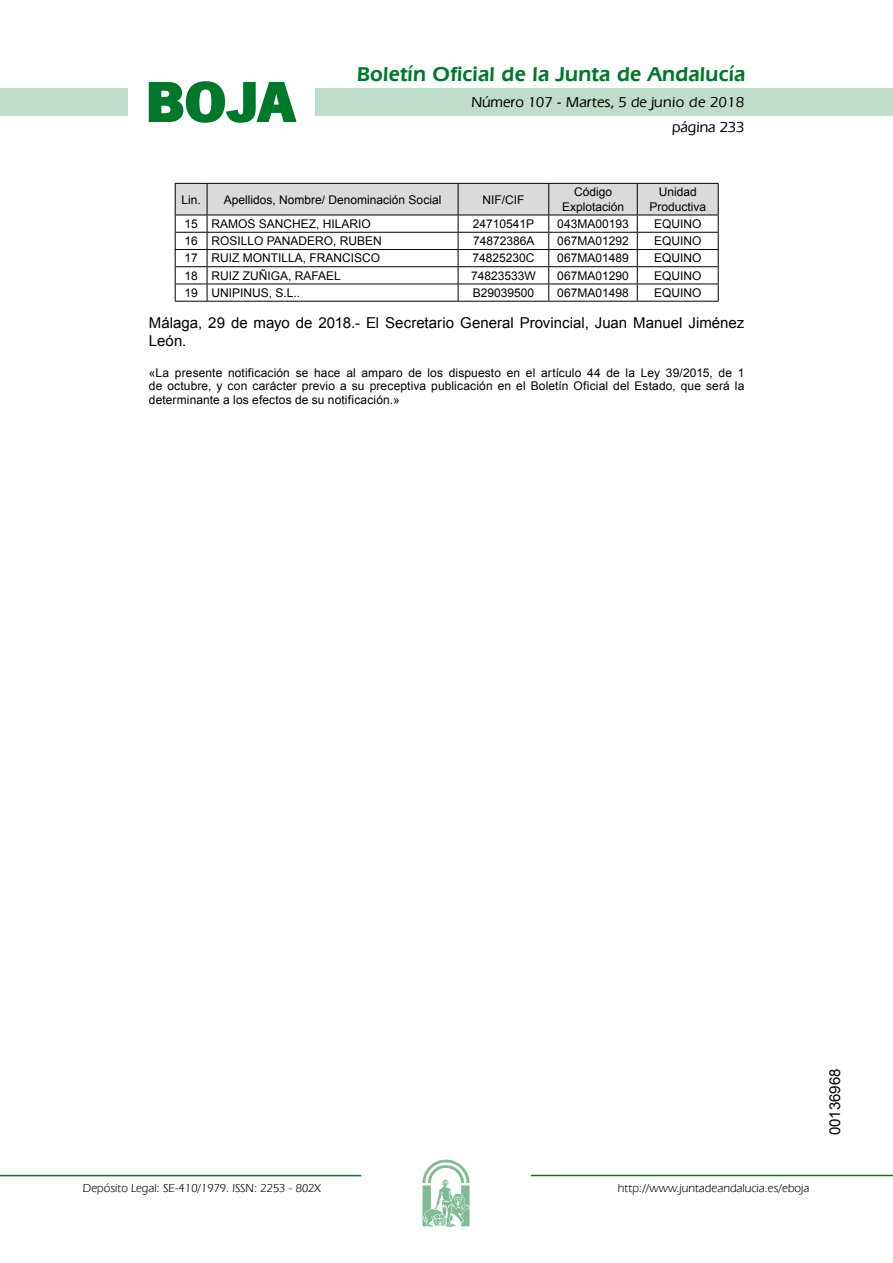
<style>
.page{position:relative;width:893px;height:1263px;background:#fff}
.page>*{position:absolute;margin:0;border:0;box-sizing:border-box;transform-origin:0 0}
.t1{font:700 57.75px "News Got T";color:#00782c;scale:1.14 1}
.t2{font:600 21px "Eras IT Cby BT";letter-spacing:.01em;color:#00782c}
.t3{font:15px/18px "Arial";color:#000}
.t4{font:500 15px/24.5px "Eras IT Cby BT";color:#000;text-align:right}
.t5{font:12px/14.4px "Arial";color:#000;text-align:center}
.t6{font:12px "Eras IT Cby BT";color:#000}
</style>
<div class="page">
<div style="left:315px;top:88px;width:577px;height:28px;background:#bfddca"></div>
<div style="left:0;top:88px;width:128px;height:28px;background:#bfddca"></div>
<hr style="left:0;top:1175px;width:361px;height:1px;background:#00782c">
<svg style="left:422px;top:1159px;width:47px;height:68px"></svg>
<hr style="left:531px;top:1175px;width:361px;height:1px;background:#00782c">
<svg style="left:148px;top:81px;width:149px;height:42px"></svg>
<svg style="left:175px;top:183px;width:543px;height:118px"></svg>
<hr style="left:175px;top:301px;width:32px;height:1px;background:#000">
<hr style="left:207px;top:301px;width:251px;height:1px;background:#000">
<hr style="left:458px;top:301px;width:90px;height:1px;background:#000">
<hr style="left:548px;top:301px;width:89px;height:1px;background:#000">
<hr style="left:637px;top:301px;width:81px;height:1px;background:#000">
<h1 class="t1" style="left:145px;top:68px;width:133px">BOJA</h1>
<h2 class="t2" style="left:357px;top:62px;width:390px">Boletín Oficial de la Junta de Andalucía</h2>
<p class="t4" style="left:471px;top:90px;width:274px">Número 107 - Martes, 5 de junio de 2018 página 233</p>
<p class="t5" style="left:181px;top:192px;width:21px">Lin.</p>
<p class="t5" style="left:224px;top:192px;width:219px">Apellidos, Nombre/ Denominación Social</p>
<p class="t5" style="left:482px;top:192px;width:43px">NIF/CIF</p>
<p class="t5" style="left:562px;top:185px;width:64px">Código<br>Explotación</p>
<p class="t5" style="left:649px;top:185px;width:58px">Unidad<br>Productiva</p>
<p class="t5" style="left:184px;top:217px;width:188px">15 RAMOS SANCHEZ, HILARIO</p>
<p class="t5" style="left:473px;top:217px;width:63px">24710541P</p>
<p class="t5" style="left:557px;top:217px;width:73px">043MA00193</p>
<p class="t5" style="left:654px;top:217px;width:49px">EQUINO</p>
<p class="t5" style="left:184px;top:234px;width:199px">16 ROSILLO PANADERO, RUBEN</p>
<p class="t5" style="left:473px;top:234px;width:63px">74872386A</p>
<p class="t5" style="left:557px;top:234px;width:73px">067MA01292</p>
<p class="t5" style="left:654px;top:234px;width:49px">EQUINO</p>
<p class="t5" style="left:184px;top:251px;width:197px">17 RUIZ MONTILLA, FRANCISCO</p>
<p class="t5" style="left:472px;top:251px;width:64px">74825230C</p>
<p class="t5" style="left:557px;top:251px;width:73px">067MA01489</p>
<p class="t5" style="left:654px;top:251px;width:49px">EQUINO</p>
<p class="t5" style="left:184px;top:268px;width:158px">18 RUIZ ZUÑIGA, RAFAEL</p>
<p class="t5" style="left:471px;top:268px;width:66px">74823533W</p>
<p class="t5" style="left:557px;top:268px;width:73px">067MA01290</p>
<p class="t5" style="left:654px;top:268px;width:49px">EQUINO</p>
<p class="t5" style="left:184px;top:286px;width:117px">19 UNIPINUS, S.L..</p>
<p class="t5" style="left:472px;top:286px;width:63px">B29039500</p>
<p class="t5" style="left:557px;top:286px;width:73px">067MA01498</p>
<p class="t5" style="left:654px;top:286px;width:49px">EQUINO</p>
<p class="t3" style="left:149px;top:314px;width:597px">Málaga, 29 de mayo de 2018.- El Secretario General Provincial, Juan Manuel Jiménez<br>León.</p>
<p class="t5" style="left:149px;top:366px;width:597px;line-height:13.5px;text-align:justify">«La presente notificación se hace al amparo de los dispuesto en el artículo 44 de la Ley 39/2015, de 1 de octubre, y con carácter previo a su preceptiva publicación en el Boletín Oficial del Estado, que será la determinante a los efectos de su notificación.»</p>
<p class="t6" style="left:83px;top:1181px;width:239px">Depósito Legal: SE-410/1979. ISSN: 2253 - 802X</p>
<p class="t6" style="left:618px;top:1181px;width:193px">http://www.juntadeandalucia.es/eboja</p>
<p class="t3" style="left:826px;top:1135px;width:68px;rotate:-90deg">00136968</p>
</div>
